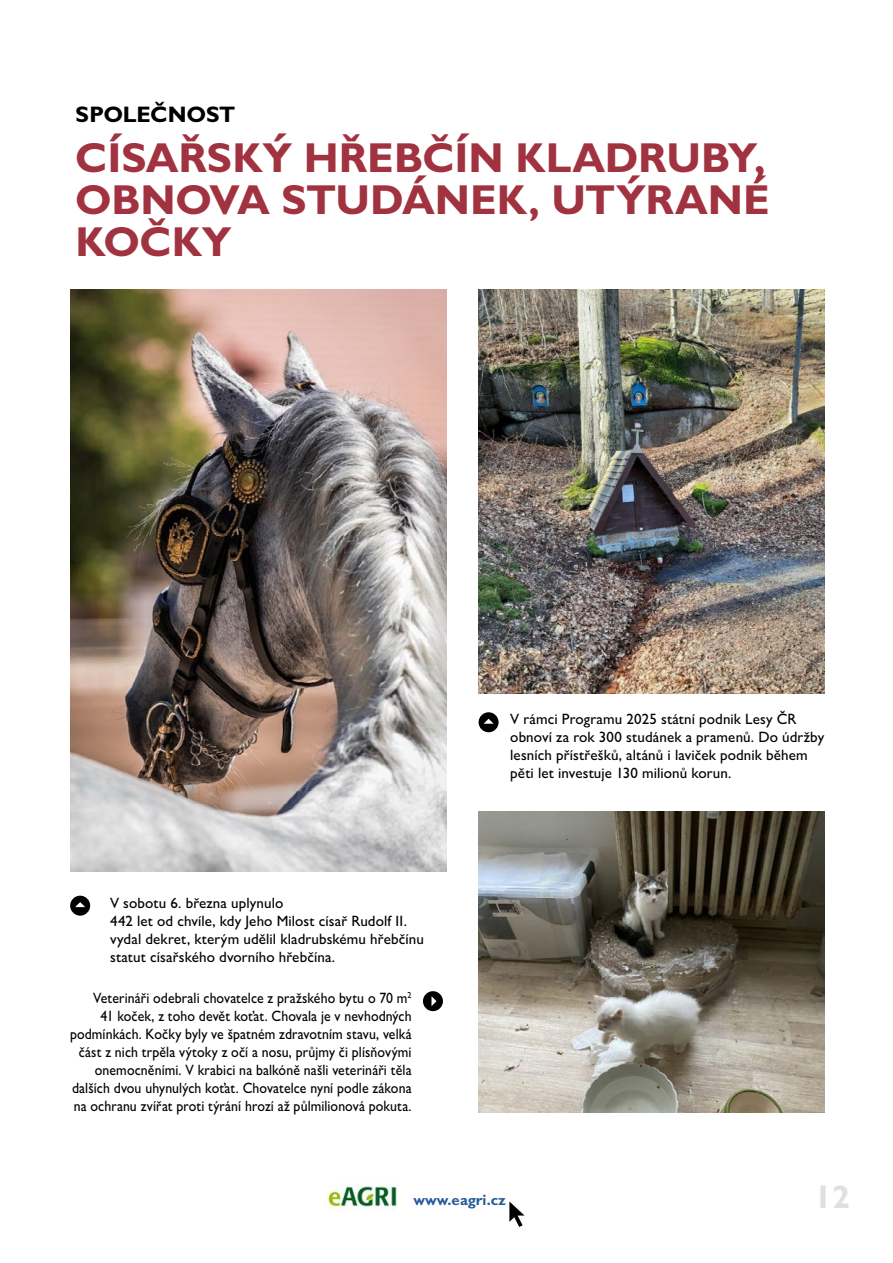
<style>
.page{position:relative;width:893px;height:1263px;background:#fff}
.page>*{position:absolute;margin:0;border:0;box-sizing:border-box;transform-origin:0 0}
.t1{font:700 42px/42px "Gill Sans MT Pro";letter-spacing:-.005em;color:#a1323f;text-align:justify}
.t2{font:700 32.55px "Gill Sans MT Pro";color:#e0e0df}
.t3{font:700 22.5px "Gill Sans MT Pro";color:#000}
.t4{font:500 15px/18px "Gill Sans MT Pro";letter-spacing:.01em;color:#000;text-align:right;scale:.92 1}
.t5{font:500 15px/18px "Gill Sans MT Pro";letter-spacing:.01em;color:#000}
.t6{font:700 15px "Gill Sans MT Pro";color:#275b9b}
</style>
<div class="page">
<div style="left:70px;top:896px;width:20px;height:20px;background:#000;border-radius:50%"></div>
<svg style="left:75px;top:902px;width:10px;height:5px"></svg>
<div style="left:479px;top:712px;width:20px;height:20px;background:#000;border-radius:50%"></div>
<svg style="left:484px;top:719px;width:10px;height:5px"></svg>
<img style="left:70px;top:290px;width:376px;height:582px">
<img style="left:478px;top:812px;width:347px;height:300px">
<img style="left:478px;top:290px;width:347px;height:403px">
<div style="left:423px;top:991px;width:20px;height:20px;background:#000;border-radius:50%"></div>
<svg style="left:431px;top:996px;width:5px;height:10px"></svg>
<svg style="left:509px;top:1201px;width:16px;height:26px"></svg>
<img style="left:327px;top:1186px;width:70px;height:22px">
<h3 class="t3" style="left:76px;top:100px;width:161px">SPOLEČNOST</h3>
<h1 class="t1" style="left:76px;top:136px;width:696px">CÍSAŘSKÝ HŘEBČÍN KLADRUBY, OBNOVA STUDÁNEK, UTÝRANÉ KOČKY</h1>
<p class="t5" style="left:110px;top:893px;width:315px">V sobotu 6. března uplynulo<br>442 let od chvíle, kdy Jeho Milost císař Rudolf II. vydal dekret, kterým udělil kladrubskému hřebčínu statut císařského dvorního hřebčína.</p>
<p class="t4" style="left:70px;top:989px;width:373px">Veterináři odebrali chovatelce z pražského bytu o 70 m<sup>2<br></sup>41 koček, z toho devět koťat. Chovala je v nevhodných podmínkách. Kočky byly ve špatném zdravotním stavu, velká část z nich trpěla výtoky z očí a nosu, průjmy či plísňovými onemocněními. V krabici na balkóně našli veterináři těla dalších dvou uhynulých koťat. Chovatelce nyní podle zákona na ochranu zvířat proti týrání hrozí až půlmilionová pokuta.</p>
<p class="t5" style="left:510px;top:709px;width:315px">V rámci Programu 2025 státní podnik Lesy ČR obnoví za rok 300 studánek a pramenů. Do údržby lesních přístřešků, altánů i laviček podnik během pěti let investuje 130 milionů korun.</p>
<p class="t6" style="left:413px;top:1190px;width:94px">www.eagri.cz</p>
<h2 class="t2" style="left:814px;top:1176px;width:37px">12</h2>
</div>
